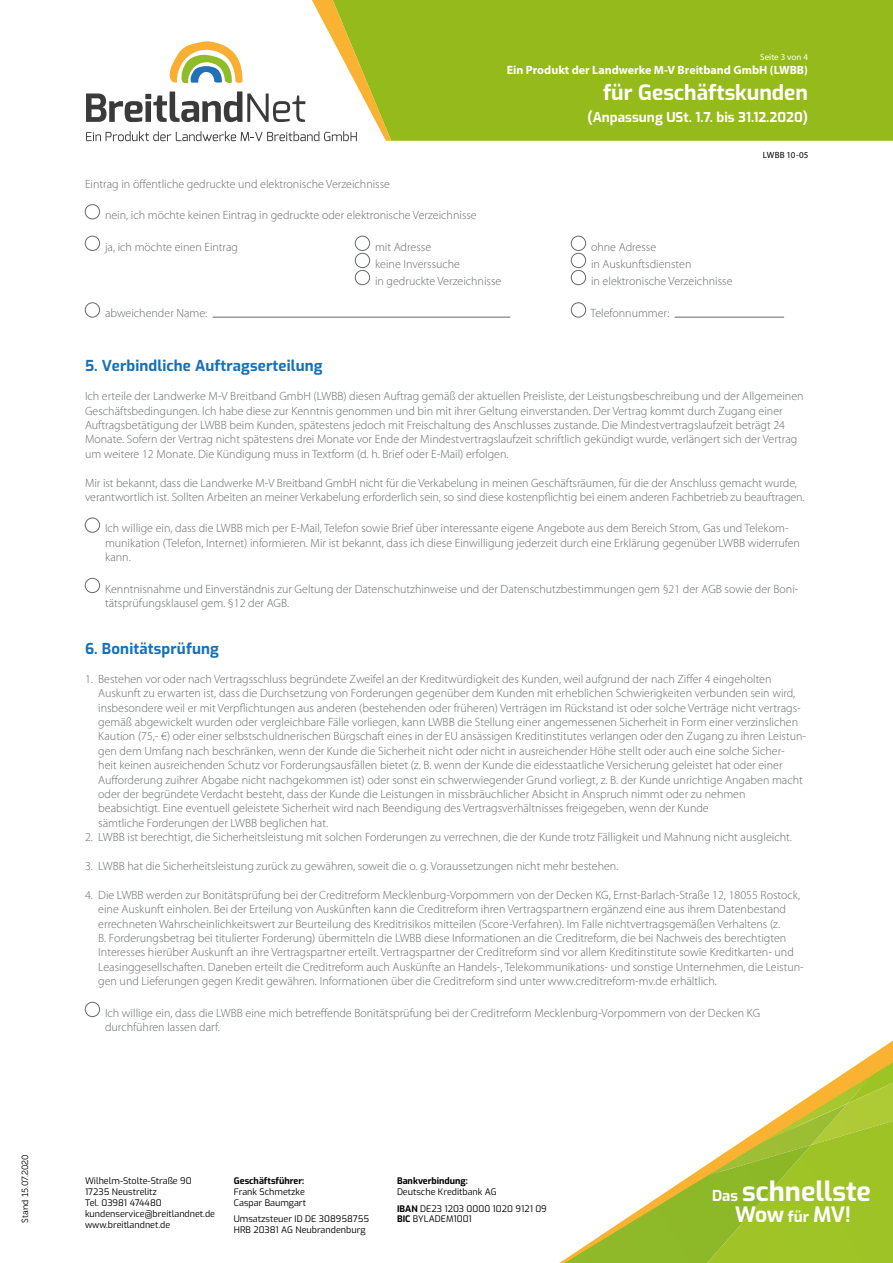
<style>
.page{position:relative;width:893px;height:1263px;background:#fff}
.page>*{position:absolute;margin:0;border:0;box-sizing:border-box;transform-origin:0 0}
.t1{font:700 27px "Exo";color:#fff}
.t2{font:700 21px "Exo";color:#fff}
.t3{font:700 15px "Exo";letter-spacing:.01em;color:#1770b8}
.t4{font:700 13.5px "Exo";color:#fff}
.t5{font:300 12px/14.4px "Myriad Pro";color:#65686c}
.t6{font:700 12px "Myriad Pro";color:#fff}
.t7{font:9px/10.8px "Exo";color:#000}
.t8{font:700 9px "Exo";color:#000}
.t9{font:9px "Museo 300";letter-spacing:-.005em;color:#000}
.t10{font:9px "Myriad Pro";color:#fff}
.t11{font:9px "Myriad Pro";letter-spacing:.01em;color:#000}
.s1{font-weight:700}
.s2{font-size:15px}
</style>
<div class="page">
<div style="left:391px;top:0;width:502px;height:141px;background:#94ba1c"></div>
<img style="left:852px;top:1054px;width:41px;height:14px">
<img style="left:847px;top:1068px;width:46px;height:9px">
<img style="left:872px;top:1077px;width:21px;height:40px">
<div style="left:811px;top:1117px;width:82px;height:146px;background:#9ec326"></div>
<img style="left:736px;top:1127px;width:111px;height:48px">
<img style="left:559px;top:1145px;width:252px;height:118px">
<img style="left:799px;top:1075px;width:73px;height:67px">
<img style="left:763px;top:1103px;width:84px;height:39px">
<img style="left:583px;top:1191px;width:70px;height:32px">
<img style="left:653px;top:1147px;width:97px;height:44px">
<img style="left:631px;top:1191px;width:22px;height:10px">
<svg style="left:86px;top:0;width:305px;height:141px"></svg>
<div style="left:85px;top:204px;width:15px;height:15px;border:1px solid #65686c;border-radius:50%"></div>
<div style="left:85px;top:236px;width:15px;height:15px;border:1px solid #65686c;border-radius:50%"></div>
<div style="left:355px;top:236px;width:15px;height:15px;border:1px solid #65686c;border-radius:50%"></div>
<div style="left:571px;top:236px;width:15px;height:15px;border:1px solid #65686c;border-radius:50%"></div>
<div style="left:355px;top:253px;width:15px;height:15px;border:1px solid #65686c;border-radius:50%"></div>
<div style="left:571px;top:253px;width:15px;height:15px;border:1px solid #65686c;border-radius:50%"></div>
<div style="left:355px;top:270px;width:15px;height:15px;border:1px solid #65686c;border-radius:50%"></div>
<div style="left:571px;top:270px;width:15px;height:15px;border:1px solid #65686c;border-radius:50%"></div>
<div style="left:85px;top:303px;width:15px;height:14px;border:1px solid #65686c;border-radius:50%"></div>
<hr style="left:213px;top:317px;width:297px;height:1px;background:#65686c">
<div style="left:571px;top:303px;width:15px;height:14px;border:1px solid #65686c;border-radius:50%"></div>
<hr style="left:675px;top:317px;width:109px;height:1px;background:#65686c">
<div style="left:85px;top:518px;width:15px;height:14px;border:1px solid #65686c;border-radius:50%"></div>
<div style="left:85px;top:578px;width:15px;height:15px;border:1px solid #65686c;border-radius:50%"></div>
<div style="left:85px;top:1002px;width:15px;height:15px;border:1px solid #65686c;border-radius:50%"></div>
<p class="t9" style="left:20px;top:1222px;width:69px;rotate:-90deg">Stand 15.07.2020</p>
<p class="t10" style="left:760px;top:51px;width:49px">Seite 3 von 4</p>
<p class="t6" style="left:507px;top:62px;width:303px">Ein Produkt der Landwerke M-V Breitband GmbH (LWBB)</p>
<h2 class="t2" style="left:603px;top:76px;width:206px">für Geschäftskunden</h2>
<p class="t4" style="left:587px;top:107px;width:222px">(Anpassung USt. 1.7. bis 31.12.2020)</p>
<p class="t5" style="left:85px;top:177px;width:306px">Eintrag in öffentliche gedruckte und elektronische Verzeichnisse</p>
<p class="t5" style="left:105px;top:208px;width:373px">nein, ich möchte keinen Eintrag in gedruckte oder elektronische Verzeichnisse</p>
<p class="t5" style="left:105px;top:240px;width:135px">ja, ich möchte einen Eintrag</p>
<p class="t5" style="left:375px;top:240px;width:58px">mit Adresse</p>
<p class="t5" style="left:591px;top:240px;width:67px">ohne Adresse</p>
<p class="t5" style="left:375px;top:257px;width:87px">keine Inverssuche</p>
<p class="t5" style="left:591px;top:257px;width:102px">in Auskunftsdiensten</p>
<p class="t5" style="left:375px;top:274px;width:128px">in gedruckte Verzeichnisse</p>
<p class="t5" style="left:591px;top:274px;width:143px">in elektronische Verzeichnisse</p>
<p class="t5" style="left:105px;top:306px;width:104px">abweichender Name:</p>
<p class="t5" style="left:591px;top:306px;width:80px">Telefonnummer:</p>
<p class="t11" style="left:763px;top:149px;width:47px">LWBB 10-05</p>
<p class="t3" style="left:85px;top:354px;width:239px">5. Verbindliche Auftragserteilung</p>
<p class="t5" style="left:85px;top:389px;width:720px">Ich erteile der Landwerke M-V Breitband GmbH (LWBB) diesen Auftrag gemäß der aktuellen Preisliste, der Leistungsbeschreibung und der Allgemeinen Geschäftsbedingungen. Ich habe diese zur Kenntnis genommen und bin mit ihrer Geltung einverstanden. Der Vertrag kommt durch Zugang einer Auftragsbetätigung der LWBB beim Kunden, spätestens jedoch mit Freischaltung des Anschlusses zustande. Die Mindestvertragslaufzeit beträgt 24<br>Monate. Sofern der Vertrag nicht spätestens drei Monate vor Ende der Mindestvertragslaufzeit schriftlich gekündigt wurde, verlängert sich der Vertrag um weitere 12 Monate. Die Kündigung muss in Textform (d. h. Brief oder E-Mail) erfolgen.</p>
<p class="t5" style="left:85px;top:475px;width:721px">Mir ist bekannt, dass die Landwerke M-V Breitband GmbH nicht für die Verkabelung in meinen Geschäftsräumen, für die der Anschluss gemacht wurde, verantwortlich ist. Sollten Arbeiten an meiner Verkabelung erforderlich sein, so sind diese kostenpflichtig bei einem anderen Fachbetrieb zu beauftragen.</p>
<p class="t5" style="left:105px;top:521px;width:696px">Ich willige ein, dass die LWBB mich per E-Mail, Telefon sowie Brief über interessante eigene Angebote aus dem Bereich Strom, Gas und Telekom&shy;munikation (Telefon, Internet) informieren. Mir ist bekannt, dass ich diese Einwilligung jederzeit durch eine Erklärung gegenüber LWBB widerrufen kann.</p>
<p class="t5" style="left:105px;top:582px;width:695px">Kenntnisnahme und Einverständnis zur Geltung der Datenschutzhinweise und der Datenschutzbestimmungen gem §21 der AGB sowie der Boni&shy;tätsprüfungsklausel gem. §12 der AGB.</p>
<p class="t3" style="left:85px;top:637px;width:135px">6. Bonitätsprüfung</p>
<p class="t5" style="left:98px;top:672px;width:709px;text-indent:-13px">1. Bestehen vor oder nach Vertragsschluss begründete Zweifel an der Kreditwürdigkeit des Kunden, weil aufgrund der nach Ziffer 4 eingeholten Auskunft zu erwarten ist, dass die Durchsetzung von Forderungen gegenüber dem Kunden mit erheblichen Schwierigkeiten verbunden sein wird, insbesondere weil er mit Verpflichtungen aus anderen (bestehenden oder früheren) Verträgen im Rückstand ist oder solche Verträge nicht vertrags&shy;gemäß abgewickelt wurden oder vergleichbare Fälle vorliegen, kann LWBB die Stellung einer angemessenen Sicherheit in Form einer verzinslichen Kaution (75,- €) oder einer selbstschuldnerischen Bürgschaft eines in der EU ansässigen Kreditinstitutes verlangen oder den Zugang zu ihren Leistun&shy;gen dem Umfang nach beschränken, wenn der Kunde die Sicherheit nicht oder nicht in ausreichender Höhe stellt oder auch eine solche Sicher&shy;heit keinen ausreichenden Schutz vor Forderungsausfällen bietet (z. B. wenn der Kunde die eidesstaatliche Versicherung geleistet hat oder einer Aufforderung zuihrer Abgabe nicht nachgekommen ist) oder sonst ein schwerwiegender Grund vorliegt, z. B. der Kunde unrichtige Angaben macht oder der begründete Verdacht besteht, dass der Kunde die Leistungen in missbräuchlicher Absicht in Anspruch nimmt oder zu nehmen beabsichtigt. Eine eventuell geleistete Sicherheit wird nach Beendigung des Vertragsverhältnisses freigegeben, wenn der Kunde<br>sämtliche Forderungen der LWBB beglichen hat.</p>
<p class="t5" style="left:85px;top:830px;width:708px">2. LWBB ist berechtigt, die Sicherheitsleistung mit solchen Forderungen zu verrechnen, die der Kunde trotz Fälligkeit und Mahnung nicht ausgleicht.</p>
<p class="t5" style="left:85px;top:859px;width:535px">3. LWBB hat die Sicherheitsleistung zurück zu gewähren, soweit die o. g. Voraussetzungen nicht mehr bestehen.</p>
<p class="t5" style="left:98px;top:888px;width:707px;text-indent:-13px">4. Die LWBB werden zur Bonitätsprüfung bei der Creditreform Mecklenburg-Vorpommern von der Decken KG, Ernst-Barlach-Straße 12, 18055 Rostock, eine Auskunft einholen. Bei der Erteilung von Auskünften kann die Creditreform ihren Vertragspartnern ergänzend eine aus ihrem Datenbestand errechneten Wahrscheinlichkeitswert zur Beurteilung des Kreditrisikos mitteilen (Score-Verfahren). Im Falle nichtvertragsgemäßen Verhaltens (z.<br>B. Forderungsbetrag bei titulierter Forderung) übermitteln die LWBB diese Informationen an die Creditreform, die bei Nachweis des berechtigten Interesses hierüber Auskunft an ihre Vertragspartner erteilt. Vertragspartner der Creditreform sind vor allem Kreditinstitute sowie Kreditkarten- und Leasinggesellschaften. Daneben erteilt die Creditreform auch Auskünfte an Handels-, Telekommunikations- und sonstige Unternehmen, die Leistun&shy;gen und Lieferungen gegen Kredit gewähren. Informationen über die Creditreform sind unter www.creditreform-mv.de erhältlich.</p>
<p class="t5" style="left:105px;top:1006px;width:657px">Ich willige ein, dass die LWBB eine mich betreffende Bonitätsprüfung bei der Creditreform Mecklenburg-Vorpommern von der Decken KG durchführen lassen darf.</p>
<p class="t8" style="left:234px;top:1174px;width:72px">Geschäftsführer:</p>
<p class="t7" style="left:234px;top:1186px;width:74px">Frank Schmetzke<br>Caspar Baumgart</p>
<p class="t7" style="left:234px;top:1213px;width:137px">Umsatzsteuer ID DE 308958755<br>HRB 20381 AG Neubrandenburg</p>
<p class="t7" style="left:85px;top:1175px;width:132px">Wilhelm-Stolte-Straße 90<br>17235 Neustrelitz<br>Tel. 03981 474480 kundenservice@breitlandnet.de www.breitlandnet.de</p>
<p class="t8" style="left:397px;top:1174px;width:72px">Bankverbindung:</p>
<p class="t7" style="left:397px;top:1183px;width:151px;line-height:16.5px">Deutsche Kreditbank AG<br><span class="s1">IBAN</span> DE23 1203 0000 1020 9121 09</p>
<p class="t7" style="left:397px;top:1213px;width:76px"><span class="s1">BIC</span> BYLADEM1001</p>
<h1 class="t1" style="left:712px;top:1170px;width:160px"><span class="s2">Das</span> schnellste</h1>
<h2 class="t2" style="left:735px;top:1198px;width:117px">Wow <span class="s2">für</span> MV!</h2>
</div>
